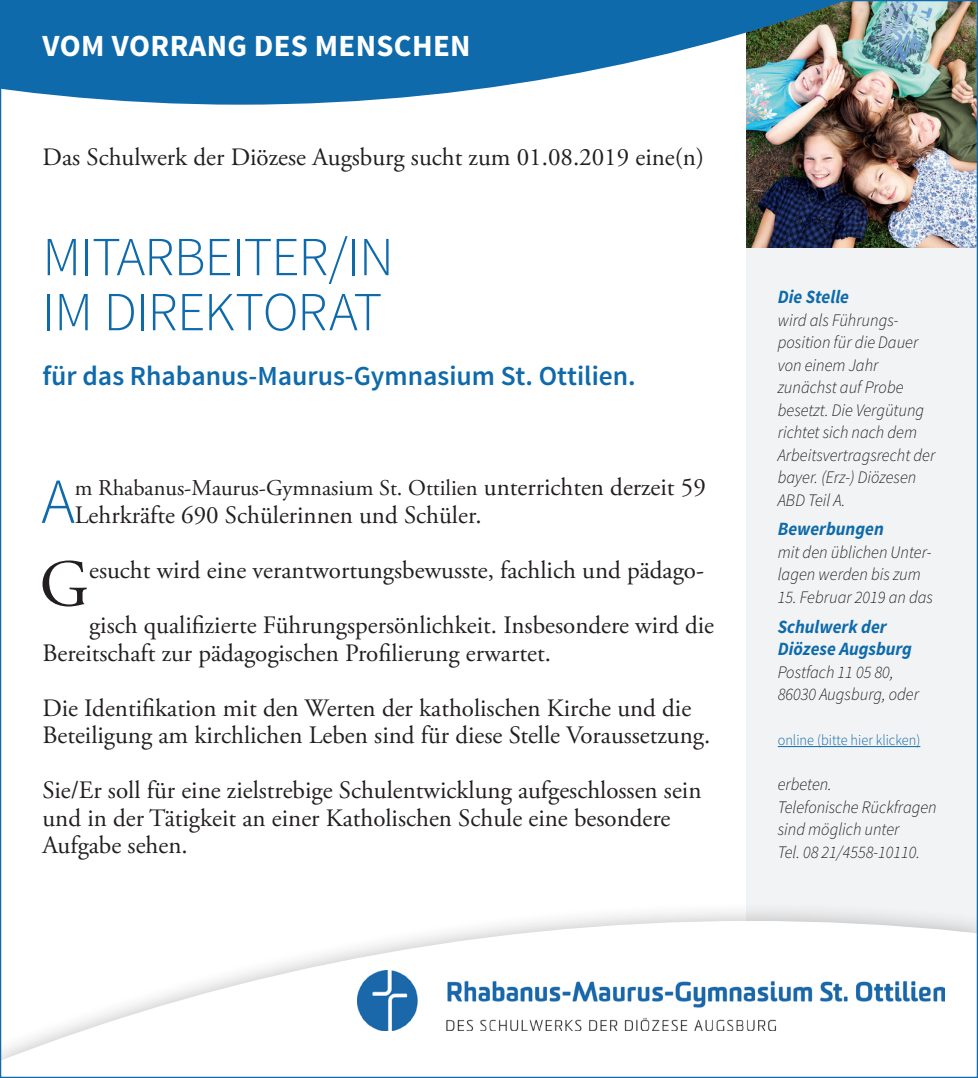
<style>
.page{position:relative;width:978px;height:1078px;background:#fff}
.page>*{position:absolute;margin:0;border:0;box-sizing:border-box;transform-origin:0 0}
.Titeltext{font:66.5px "Adobe Garamond Pro";color:#231f20}
.Titeltext-2{font:300 64.25px "Source Sans Pro";color:#0e6aab}
.Titeltext-3{font:300 55px/55px "Source Sans Pro";letter-spacing:-.015em;color:#0e6aab}
.Titeltext-4{font:700 30.75px "Source Sans Pro";letter-spacing:.01em;color:#fff}
.Titeltext-5{font:600 27.5px "Source Sans Pro";color:#0e6aab}
.Body_Initial{font:25px/27.5px "Adobe Garamond Pro";color:#231f20}
.Titeltext-6{font:25px "Adobe Garamond Pro";color:#231f20}
.Titeltext-7{font:22.5px "Adobe Garamond Pro";color:#231f20}
.Marginaltext_Zuwisch{font:italic 700 18.75px/22.5px "Source Sans Pro";color:#0e6aab;scale:.95 1}
.Marginaltext{font:italic 300 17.5px/22.5px "Source Sans Pro";color:#231f20;scale:.95 1}
.Marginaltext-2{font:300 15px "Source Sans Pro";color:#0e6aab;scale:.95 1}
</style>
<div class="page">
<div style="left:746px;top:0;width:232px;height:1077px;background:#f2f3f4"></div>
<img style="left:746px;top:105px;width:230px;height:142px">
<hr style="left:778px;top:746px;width:142px;height:1px;background:#0e6aab">
<div style="left:0;top:900px;width:978px;height:177px;background:#231f20;opacity:.3"></div>
<svg style="left:2px;top:920px;width:974px;height:155px"></svg>
<img style="left:2px;top:2px;width:974px;height:103px">
<img style="left:358px;top:969px;width:586px;height:61px">
<p class="Titeltext-4" style="left:43px;top:26px;width:430px">VOM VORRANG DES MENSCHEN</p>
<p class="Titeltext-6" style="left:43px;top:142px;width:663px">Das Schulwerk der Diözese Augsburg sucht zum 01.08.2019 eine(n)</p>
<p class="Titeltext-3" style="left:43px;top:230px;width:353px">MITARBEITER/IN<br>IM DIREKTORAT</p>
<p class="Titeltext-5" style="left:43px;top:359px;width:595px">für das Rhabanus-Maurus-Gymnasium St. Ottilien.</p>
<p class="Titeltext-7" style="left:75px;top:474px;width:404px">m Rhabanus-Maurus-Gymnasium St. Ottilien</p>
<p class="Titeltext-6" style="left:484px;top:472px;width:223px">unterrichten derzeit 59</p>
<p class="Titeltext-2" style="left:41px;top:462px;width:35px">A</p>
<p class="Titeltext-6" style="left:75px;top:500px;width:408px">Lehrkräfte 690 Schülerinnen und Schüler.</p>
<p class="Titeltext" style="left:39px;top:544px;width:51px">G</p>
<p class="Titeltext-6" style="left:89px;top:555px;width:616px">esucht wird eine verantwortungsbewusste, fachlich und pädago-</p>
<p class="Body_Initial" style="left:43px;top:612px;width:673px;text-indent:47px">gisch qualifizierte Führungspersönlichkeit. Insbesondere wird die<br>Bereitschaft zur pädagogischen Profilierung erwartet.</p>
<p class="Body_Initial" style="left:43px;top:694px;width:669px">Die Identifikation mit den Werten der katholischen Kirche und die<br>Beteiligung am kirchlichen Leben sind für diese Stelle Voraussetzung.</p>
<p class="Body_Initial" style="left:43px;top:777px;width:660px">Sie/Er soll für eine zielstrebige Schulentwicklung aufgeschlossen sein und in der Tätigkeit an einer Katholischen Schule eine besondere<br>Aufgabe sehen.</p>
<p class="Marginaltext_Zuwisch" style="left:778px;top:285px;width:77px">Die Stelle</p>
<p class="Marginaltext" style="left:778px;top:308px;width:167px">wird als Führungs&shy;position für die Dauer von einem Jahr zunächst auf Probe besetzt. Die Vergütung richtet sich nach dem<br>Arbeitsvertragsrecht der bayer. (Erz-) Diözesen<br>ABD Teil A.</p>
<p class="Marginaltext_Zuwisch" style="left:778px;top:517px;width:113px">Bewerbungen</p>
<p class="Marginaltext" style="left:778px;top:540px;width:160px">mit den üblichen Unter-- lagen werden bis zum</p>
<p class="Marginaltext" style="left:778px;top:585px;width:165px">15. Februar 2019 an das</p>
<p class="Marginaltext_Zuwisch" style="left:778px;top:614px;width:143px">Schulwerk der<br>Diözese Augsburg</p>
<p class="Marginaltext" style="left:778px;top:660px;width:150px">Postfach 11 05 80,<br>86030 Augsburg, oder</p>
<p class="Marginaltext-2" style="left:778px;top:730px;width:152px">online (bitte hier klicken)</p>
<p class="Marginaltext" style="left:778px;top:772px;width:169px">erbeten.<br>Telefonische Rückfragen sind möglich unter<br>Tel. 08 21/4558-10110.</p>
</div>
